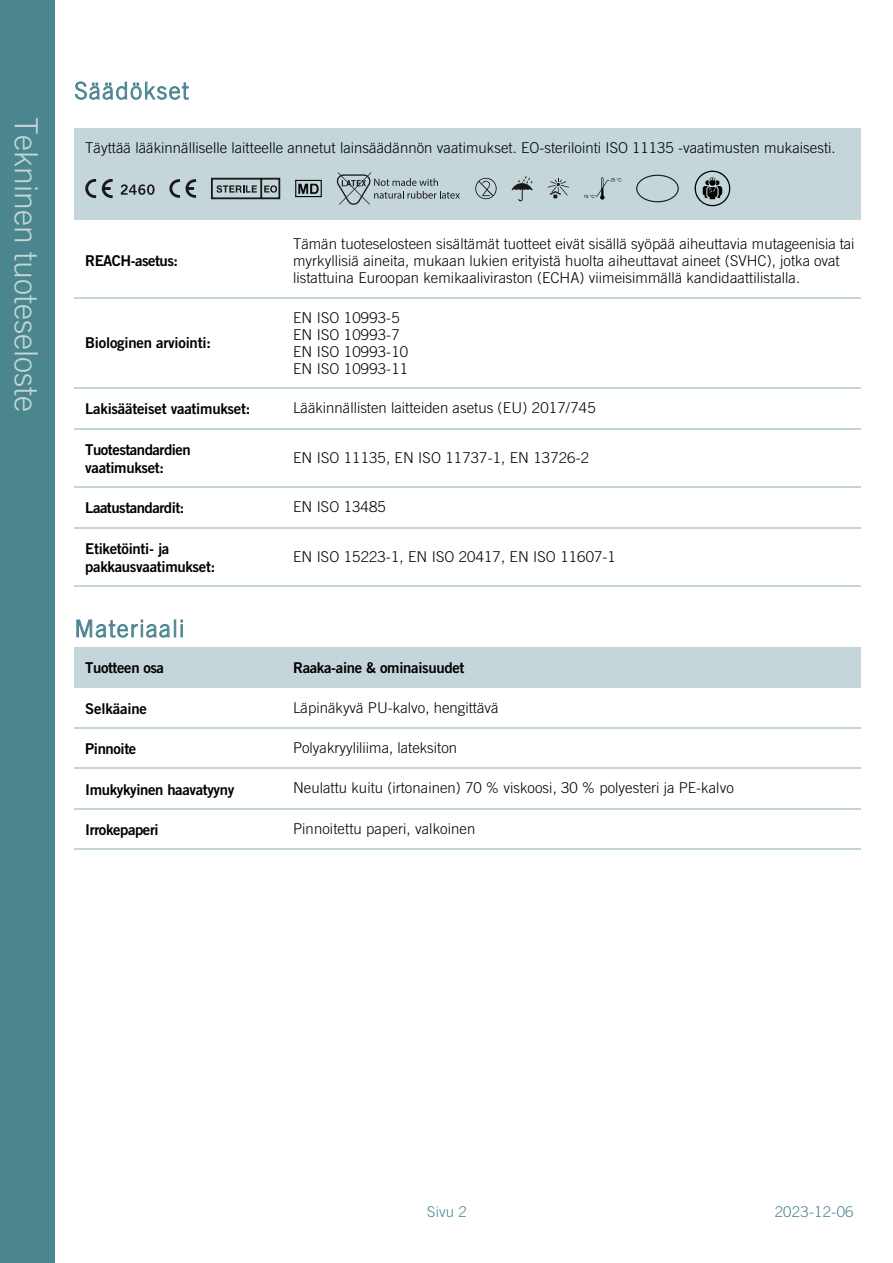
<style>
.page{position:relative;width:893px;height:1263px;background:#fff}
.page>*{position:absolute;margin:0;border:0;box-sizing:border-box;transform-origin:0 0}
.t1{font:31.95px "f 18 ttq 03 3 an da 2 fsiole 04 ei 0 f";color:#c4d6d9}
.t2{font:23.4px "f 18 ttq 03 3 an da 2 fsiole 04 ei 0 f";letter-spacing:.065em;color:#4c8590}
.t3{font:14.85px/17.1px "f 18 ttq 03 3 an da 2 fsiole 04 ei 0 f";letter-spacing:.005em;color:#000}
.t4{font:14.85px/18.1px "f 1 oplvww 19 md fdy 1 gzig 0 yk 7013 v";letter-spacing:-.02em;color:#000}
.t5{font:14.85px "f 18 ttq 03 3 an da 2 fsiole 04 ei 0 f";letter-spacing:.02em;color:#4c8590}
</style>
<div class="page">
<div style="left:75px;top:128px;width:786px;height:91px;background:#c4d6d9"></div>
<hr style="left:293px;top:586px;width:568px;height:1px;background:#c4d6d9">
<hr style="left:75px;top:586px;width:218px;height:1px;background:#c4d6d9">
<hr style="left:293px;top:527px;width:568px;height:1px;background:#c4d6d9">
<hr style="left:75px;top:527px;width:218px;height:1px;background:#c4d6d9">
<hr style="left:293px;top:487px;width:568px;height:1px;background:#c4d6d9">
<hr style="left:75px;top:487px;width:218px;height:1px;background:#c4d6d9">
<hr style="left:293px;top:428px;width:568px;height:1px;background:#c4d6d9">
<hr style="left:75px;top:428px;width:218px;height:1px;background:#c4d6d9">
<hr style="left:293px;top:388px;width:568px;height:1px;background:#c4d6d9">
<hr style="left:75px;top:388px;width:218px;height:1px;background:#c4d6d9">
<hr style="left:293px;top:297px;width:568px;height:1px;background:#c4d6d9">
<hr style="left:75px;top:297px;width:218px;height:1px;background:#c4d6d9">
<div style="left:75px;top:648px;width:218px;height:39px;background:#c4d6d9"></div>
<div style="left:293px;top:648px;width:568px;height:39px;background:#c4d6d9"></div>
<hr style="left:293px;top:849px;width:568px;height:1px;background:#c4d6d9">
<hr style="left:75px;top:849px;width:218px;height:1px;background:#c4d6d9">
<hr style="left:293px;top:808px;width:568px;height:1px;background:#c4d6d9">
<hr style="left:75px;top:808px;width:218px;height:1px;background:#c4d6d9">
<hr style="left:293px;top:768px;width:568px;height:1px;background:#c4d6d9">
<hr style="left:75px;top:768px;width:218px;height:1px;background:#c4d6d9">
<hr style="left:293px;top:727px;width:568px;height:1px;background:#c4d6d9">
<hr style="left:75px;top:727px;width:218px;height:1px;background:#c4d6d9">
<hr style="left:293px;top:687px;width:568px;height:1px;background:#c4d6d9">
<hr style="left:75px;top:687px;width:218px;height:1px;background:#c4d6d9">
<svg style="left:75px;top:81px;width:114px;height:19px"></svg>
<svg style="left:121px;top:184px;width:33px;height:11px"></svg>
<svg style="left:85px;top:179px;width:28px;height:19px"></svg>
<svg style="left:169px;top:179px;width:27px;height:19px"></svg>
<svg style="left:211px;top:178px;width:69px;height:21px"></svg>
<svg style="left:295px;top:180px;width:27px;height:17px"></svg>
<svg style="left:337px;top:172px;width:123px;height:33px"></svg>
<svg style="left:475px;top:177px;width:21px;height:22px"></svg>
<svg style="left:511px;top:176px;width:22px;height:25px"></svg>
<svg style="left:547px;top:179px;width:22px;height:19px"></svg>
<svg style="left:584px;top:177px;width:37px;height:23px"></svg>
<svg style="left:636px;top:175px;width:42px;height:27px"></svg>
<svg style="left:694px;top:170px;width:36px;height:37px"></svg>
<svg style="left:76px;top:619px;width:107px;height:19px"></svg>
<div style="left:0;top:0;width:54px;height:1262px;background:#4b868f"></div>
<h1 class="t1" style="left:45px;top:117px;width:297px;rotate:90deg">Tekninen tuoteseloste</h1>
<h2 class="t2" style="left:75px;top:77px;width:115px">Säädökset</h2>
<p class="t3" style="left:85px;top:139px;width:752px">Täyttää lääkinnälliselle laitteelle annetut lainsäädännön vaatimukset. EO-sterilointi ISO 11135 -vaatimusten mukaisesti.</p>
<p class="t4" style="left:85px;top:252px;width:94px">REACH-asetus:</p>
<p class="t4" style="left:85px;top:334px;width:127px">Biologinen arviointi:</p>
<p class="t3" style="left:293px;top:235px;width:563px">Tämän tuoteselosteen sisältämät tuotteet eivät sisällä syöpää aiheuttavia mutageenisia tai myrkyllisiä aineita, mukaan lukien erityistä huolta aiheuttavat aineet (SVHC), jotka ovat listattuina Euroopan kemikaaliviraston (ECHA) viimeisimmällä kandidaattilistalla.</p>
<p class="t3" style="left:293px;top:309px;width:117px">EN ISO 10993-5<br>EN ISO 10993-7<br>EN ISO 10993-10<br>EN ISO 10993-11</p>
<p class="t4" style="left:85px;top:400px;width:167px">Lakisääteiset vaatimukset:</p>
<p class="t3" style="left:293px;top:399px;width:304px">Lääkinnällisten laitteiden asetus (EU) 2017/745</p>
<p class="t4" style="left:85px;top:440px;width:107px">Tuotestandardien vaatimukset:</p>
<p class="t3" style="left:293px;top:449px;width:297px">EN ISO 11135, EN ISO 11737-1, EN 13726-2</p>
<p class="t4" style="left:85px;top:499px;width:101px">Laatustandardit:</p>
<p class="t3" style="left:293px;top:498px;width:94px">EN ISO 13485</p>
<p class="t4" style="left:85px;top:539px;width:132px">Etiketöinti- ja pakkausvaatimukset:</p>
<p class="t3" style="left:293px;top:548px;width:324px">EN ISO 15223-1, EN ISO 20417, EN ISO 11607-1</p>
<h2 class="t2" style="left:75px;top:615px;width:111px">Materiaali</h2>
<p class="t4" style="left:85px;top:658px;width:80px">Tuotteen osa</p>
<p class="t4" style="left:293px;top:658px;width:173px">Raaka-aine &amp; ominaisuudet</p>
<p class="t4" style="left:85px;top:699px;width:63px">Selkäaine</p>
<p class="t3" style="left:293px;top:698px;width:207px">Läpinäkyvä PU-kalvo, hengittävä</p>
<p class="t4" style="left:85px;top:739px;width:53px">Pinnoite</p>
<p class="t3" style="left:293px;top:739px;width:165px">Polyakryyliliima, lateksiton</p>
<p class="t4" style="left:85px;top:780px;width:151px">Imukykyinen haavatyyny</p>
<p class="t3" style="left:293px;top:779px;width:442px">Neulattu kuitu (irtonainen) 70 % viskoosi, 30 % polyesteri ja PE-kalvo</p>
<p class="t4" style="left:85px;top:820px;width:75px">Irrokepaperi</p>
<p class="t3" style="left:293px;top:820px;width:184px">Pinnoitettu paperi, valkoinen</p>
<p class="t5" style="left:427px;top:1203px;width:41px">Sivu 2</p>
<p class="t5" style="left:774px;top:1203px;width:80px">2023-12-06</p>
</div>
